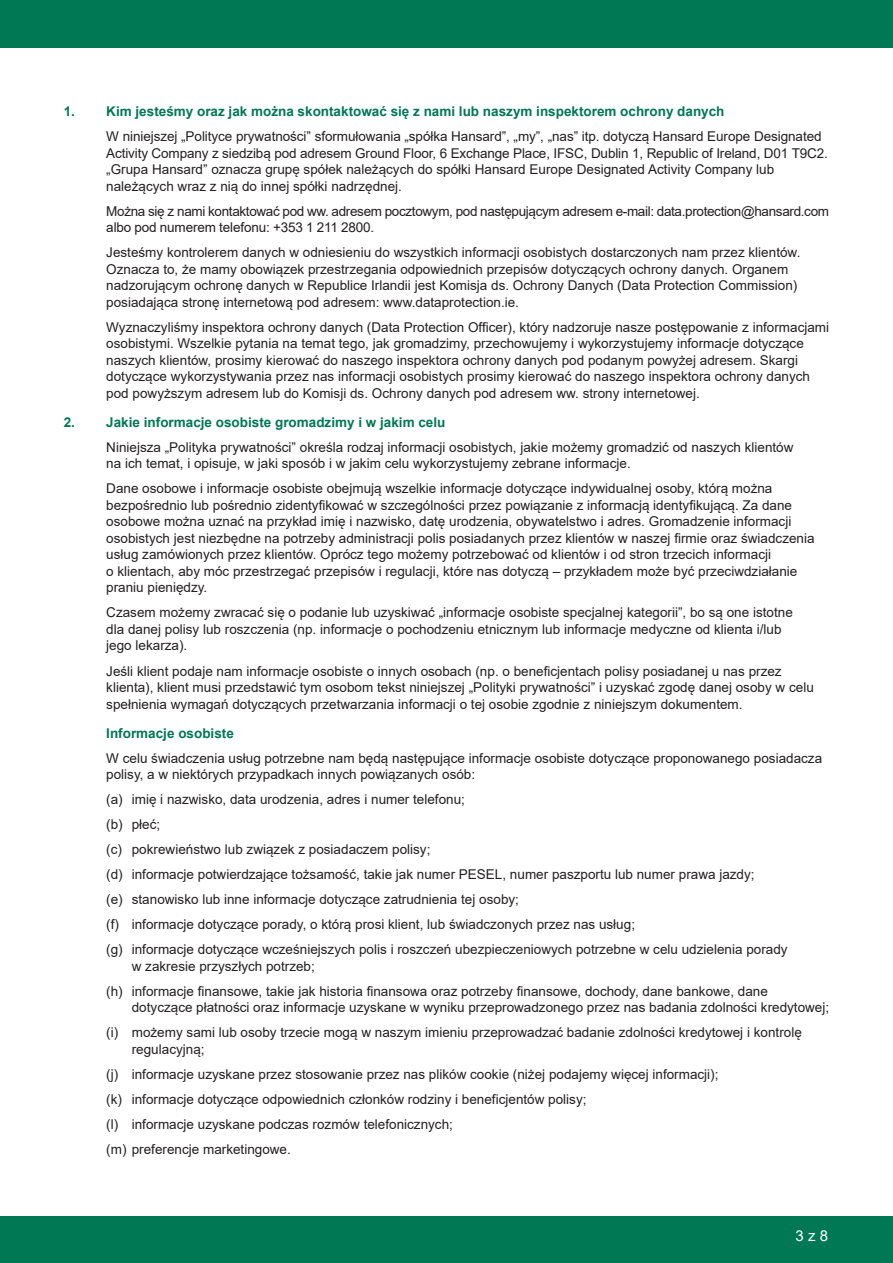
<style>
.page{position:relative;width:893px;height:1263px;background:#fff}
.page>*{position:absolute;margin:0;border:0;box-sizing:border-box;transform-origin:0 0}
.t1{font:15px "Arial";color:#fff}
.text{font:13.5px/16.5px "Arial";color:#231f20}
.text-2{font:13.5px/16.5px "Arial";letter-spacing:-.025em;color:#231f20}
.green_subhead_number{font:700 13.5px "Arial";color:#007854}
.green_subhead_indent{font:700 13.5px "Arial";color:#007854}
</style>
<div class="page">
<div style="left:0;top:0;width:893px;height:33px;background:#007854"></div>
<div style="left:0;top:19px;width:893px;height:29px;background:#007854"></div>
<div style="left:0;top:1216px;width:893px;height:47px;background:#007854"></div>
<p class="green_subhead_number" style="left:64px;top:102px;width:662px">1. Kim jesteśmy oraz jak można skontaktować się z nami lub naszym inspektorem ochrony danych</p>
<p class="text" style="left:106px;top:128px;width:723px">W niniejszej „Polityce prywatności” sformułowania „spółka Hansard”, „my”, „nas” itp. dotyczą Hansard Europe Designated Activity Company z siedzibą pod adresem Ground Floor, 6 Exchange Place, IFSC, Dublin 1, Republic of Ireland, D01 T9C2. „Grupa Hansard” oznacza grupę spółek należących do spółki Hansard Europe Designated Activity Company lub należących wraz z nią do innej spółki nadrzędnej.</p>
<p class="text-2" style="left:106px;top:203px;width:724px">Można się z nami kontaktować pod ww. adresem pocztowym, pod następującym adresem e-mail: data.protection@hansard.com albo pod numerem telefonu: +353 1 211 2800.</p>
<p class="text" style="left:106px;top:244px;width:696px">Jesteśmy kontrolerem danych w odniesieniu do wszystkich informacji osobistych dostarczonych nam przez klientów.<br>Oznacza to, że mamy obowiązek przestrzegania odpowiednich przepisów dotyczących ochrony danych. Organem nadzorującym ochronę danych w Republice Irlandii jest Komisja ds. Ochrony Danych (Data Protection Commission) posiadająca stronę internetową pod adresem: www.dataprotection.ie.</p>
<p class="text" style="left:106px;top:319px;width:724px">Wyznaczyliśmy inspektora ochrony danych (Data Protection Officer), który nadzoruje nasze postępowanie z informacjami osobistymi. Wszelkie pytania na temat tego, jak gromadzimy, przechowujemy i wykorzystujemy informacje dotyczące naszych klientów, prosimy kierować do naszego inspektora ochrony danych pod podanym powyżej adresem. Skargi dotyczące wykorzystywania przez nas informacji osobistych prosimy kierować do naszego inspektora ochrony danych pod powyższym adresem lub do Komisji ds. Ochrony danych pod adresem ww. strony internetowej.</p>
<p class="green_subhead_number" style="left:64px;top:413px;width:383px">2. Jakie informacje osobiste gromadzimy i w jakim celu</p>
<p class="text" style="left:106px;top:439px;width:689px">Niniejsza „Polityka prywatności” określa rodzaj informacji osobistych, jakie możemy gromadzić od naszych klientów na ich temat, i opisuje, w jaki sposób i w jakim celu wykorzystujemy zebrane informacje.</p>
<p class="text" style="left:106px;top:480px;width:710px">Dane osobowe i informacje osobiste obejmują wszelkie informacje dotyczące indywidualnej osoby, którą można bezpośrednio lub pośrednio zidentyfikować w szczególności przez powiązanie z informacją identyfikującą. Za dane osobowe można uznać na przykład imię i nazwisko, datę urodzenia, obywatelstwo i adres. Gromadzenie informacji osobistych jest niezbędne na potrzeby administracji polis posiadanych przez klientów w naszej firmie oraz świadczenia usług zamówionych przez klientów. Oprócz tego możemy potrzebować od klientów i od stron trzecich informacji<br>o klientach, aby móc przestrzegać przepisów i regulacji, które nas dotyczą – przykładem może być przeciwdziałanie praniu pieniędzy.</p>
<p class="text" style="left:106px;top:604px;width:688px">Czasem możemy zwracać się o podanie lub uzyskiwać „informacje osobiste specjalnej kategorii”, bo są one istotne dla danej polisy lub roszczenia (np. informacje o pochodzeniu etnicznym lub informacje medyczne od klienta i/lub jego lekarza).</p>
<p class="text" style="left:106px;top:662px;width:709px">Jeśli klient podaje nam informacje osobiste o innych osobach (np. o beneficjentach polisy posiadanej u nas przez klienta), klient musi przedstawić tym osobom tekst niniejszej „Polityki prywatności” i uzyskać zgodę danej osoby w celu spełnienia wymagań dotyczących przetwarzania informacji o tej osobie zgodnie z niniejszym dokumentem.</p>
<p class="green_subhead_indent" style="left:106px;top:723px;width:129px">Informacje osobiste</p>
<p class="text" style="left:106px;top:750px;width:717px">W celu świadczenia usług potrzebne nam będą następujące informacje osobiste dotyczące proponowanego posiadacza polisy, a w niektórych przypadkach innych powiązanych osób:</p>
<p class="text" style="left:106px;top:791px;width:360px">(a) imię i nazwisko, data urodzenia, adres i numer telefonu;</p>
<p class="text" style="left:106px;top:816px;width:56px">(b) płeć;</p>
<p class="text" style="left:106px;top:841px;width:326px">(c) pokrewieństwo lub związek z posiadaczem polisy;</p>
<p class="text" style="left:106px;top:866px;width:650px">(d) informacje potwierdzające tożsamość, takie jak numer PESEL, numer paszportu lub numer prawa jazdy;</p>
<p class="text" style="left:106px;top:891px;width:414px">(e) stanowisko lub inne informacje dotyczące zatrudnienia tej osoby;</p>
<p class="text" style="left:106px;top:916px;width:530px">(f) informacje dotyczące porady, o którą prosi klient, lub świadczonych przez nas usług;</p>
<p class="text" style="left:132px;top:941px;width:657px;text-indent:-26px">(g) informacje dotyczące wcześniejszych polis i roszczeń ubezpieczeniowych potrzebne w celu udzielenia porady w zakresie przyszłych potrzeb;</p>
<p class="text" style="left:132px;top:983px;width:699px;text-indent:-26px">(h) informacje finansowe, takie jak historia finansowa oraz potrzeby finansowe, dochody, dane bankowe, dane dotyczące płatności oraz informacje uzyskane w wyniku przeprowadzonego przez nas badania zdolności kredytowej;</p>
<p class="text" style="left:132px;top:1024px;width:671px;text-indent:-26px">(i) możemy sami lub osoby trzecie mogą w naszym imieniu przeprowadzać badanie zdolności kredytowej i kontrolę regulacyjną;</p>
<p class="text" style="left:106px;top:1066px;width:614px">(j) informacje uzyskane przez stosowanie przez nas plików cookie (niżej podajemy więcej informacji);</p>
<p class="text" style="left:106px;top:1091px;width:482px">(k) informacje dotyczące odpowiednich członków rodziny i beneficjentów polisy;</p>
<p class="text" style="left:106px;top:1116px;width:348px">(l) informacje uzyskane podczas rozmów telefonicznych;</p>
<p class="text" style="left:106px;top:1141px;width:186px">(m) preferencje marketingowe.</p>
<p class="t1" style="left:796px;top:1225px;width:34px">3 z 8</p>
</div>
